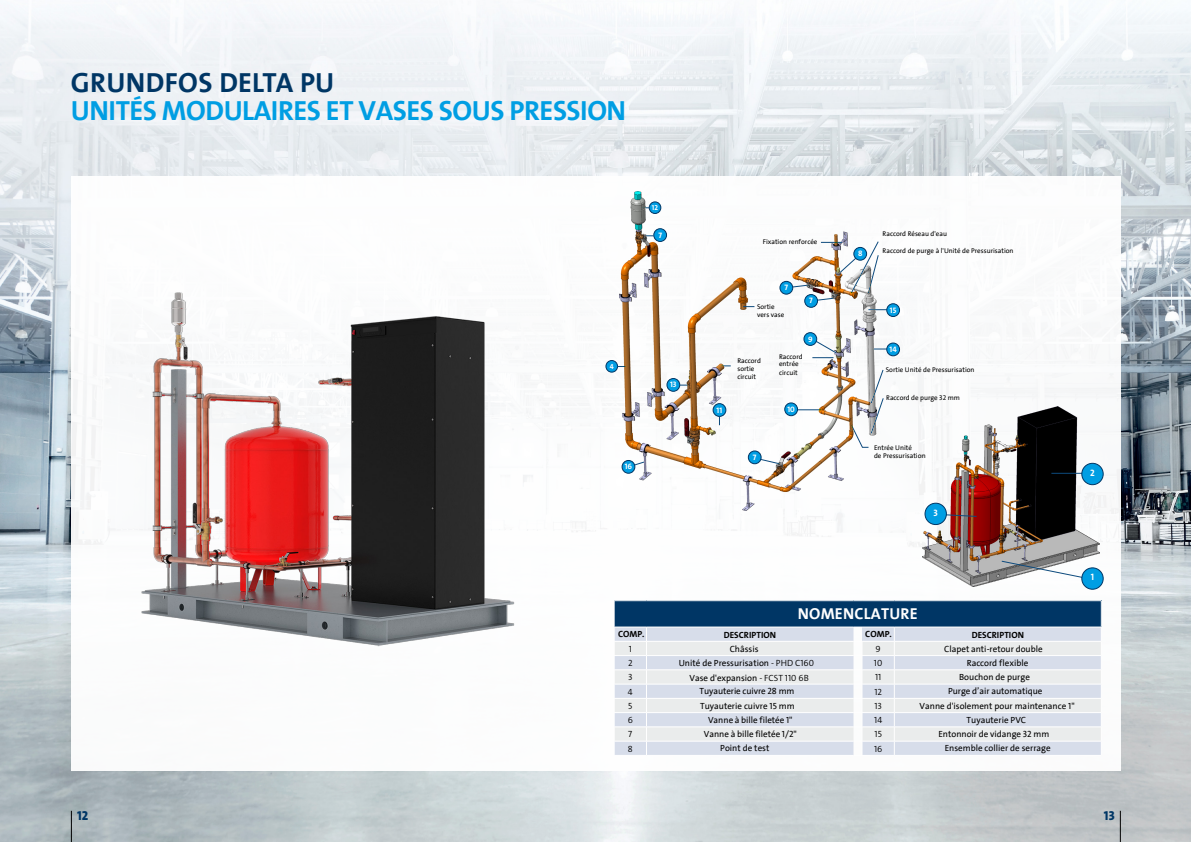
<style>
.page{position:relative;width:1191px;height:842px;background:#fff}
.page>*{position:absolute;margin:0;border:0;box-sizing:border-box;transform-origin:0 0}
.t1{font:700 28px "Grundfos The Sans V2";letter-spacing:-.015em;color:#009ee3}
.t2{font:700 28px "Grundfos The Sans V2";letter-spacing:.015em;color:#003665}
.t3{font:700 16px "Grundfos The Sans V2";letter-spacing:.015em;color:#fff}
.t4{font:13px "Grundfos The Sans V2 OT 8 XB";color:#003665}
.t5{font:9.3px "Grundfos The Sans V2 OT 7 B";color:#fff}
.t6{font:9px "Grundfos The Sans V2";color:#000}
.t7{font:9px "Grundfos The Sans V2";color:#000}
.t8{font:9px "Grundfos The Sans V2 OT 4 SL";color:#000}
.t9{font:9px "Grundfos The Sans V2 OT 7 B";color:#000}
.t10{font:700 9px "Grundfos The Sans V2";color:#000}
.t11{font:7.9px "Grundfos The Sans V2 OT 7 B";color:#fff}
.t12{font:7.2px "Grundfos The Sans V2 OT 7 B";color:#fff}
.t13{font:6.9px/8.3px "Grundfos The Sans V2";color:#000}
.t14{font:6.9px/8.1px "Grundfos The Sans V2";color:#000}
.s1{font-style:inherit}
.s2{font-family:"Grundfos The Sans V2 OT 4 SL"}
</style>
<div class="page">
<img style="left:0;top:5px;width:1191px;height:837px">
<div style="left:71px;top:176px;width:1049px;height:595px;background:#fff"></div>
<hr style="left:71px;top:811px;width:1px;height:31px;background:#000">
<hr style="left:1120px;top:811px;width:1px;height:31px;background:#000">
<img style="left:108px;top:292px;width:431px;height:355px">
<div style="left:606px;top:360px;width:11px;height:12px;background:#009ee3;border-radius:50%"></div>
<div style="left:606px;top:360px;width:12px;height:12px;border:1px solid #003665;border-radius:50%"></div>
<div style="left:886px;top:343px;width:13px;height:13px;background:#009ee3;border-radius:50%"></div>
<div style="left:886px;top:343px;width:13px;height:13px;border:1px solid #003665;border-radius:50%"></div>
<div style="left:886px;top:304px;width:13px;height:12px;background:#009ee3;border-radius:50%"></div>
<div style="left:886px;top:304px;width:13px;height:13px;border:1px solid #003665;border-radius:50%"></div>
<svg style="left:877px;top:369px;width:6px;height:49px"></svg>
<img style="left:619px;top:191px;width:258px;height:319px">
<div style="left:784px;top:403px;width:13px;height:13px;background:#009ee3;border-radius:50%"></div>
<div style="left:784px;top:403px;width:13px;height:13px;border:1px solid #003665;border-radius:50%"></div>
<img style="left:922px;top:407px;width:177px;height:179px">
<hr style="left:1051px;top:473px;width:34px;height:1px;background:#0d4a7d">
<div style="left:1081px;top:463px;width:22px;height:22px;background:#009ee3;border-radius:50%"></div>
<div style="left:1081px;top:463px;width:22px;height:22px;border:1px solid #003665;border-radius:50%"></div>
<svg style="left:1001px;top:561px;width:84px;height:17px"></svg>
<div style="left:1081px;top:568px;width:22px;height:21px;background:#009ee3;border-radius:50%"></div>
<div style="left:1081px;top:568px;width:22px;height:21px;border:1px solid #003665;border-radius:50%"></div>
<svg style="left:946px;top:514px;width:31px;height:3px"></svg>
<div style="left:925px;top:503px;width:21px;height:22px;background:#009ee3;border-radius:50%"></div>
<div style="left:924px;top:503px;width:22px;height:22px;border:1px solid #003665;border-radius:50%"></div>
<div style="left:614px;top:601px;width:487px;height:26px;background:#003665"></div>
<div style="left:615px;top:628px;width:486px;height:127px;background:#d7ddea"></div>
<svg style="left:615px;top:642px;width:486px;height:99px;background:#e2e6eb"></svg>
<hr style="left:614px;top:641px;width:32px;height:1px;background:#fff">
<hr style="left:646px;top:641px;width:207px;height:1px;background:#fff">
<hr style="left:862px;top:641px;width:32px;height:1px;background:#fff">
<hr style="left:894px;top:641px;width:207px;height:1px;background:#fff">
<hr style="left:614px;top:655px;width:32px;height:1px;background:#fff">
<hr style="left:646px;top:655px;width:207px;height:1px;background:#fff">
<hr style="left:862px;top:655px;width:32px;height:1px;background:#fff">
<hr style="left:894px;top:655px;width:207px;height:1px;background:#fff">
<hr style="left:614px;top:670px;width:32px;height:1px;background:#fff">
<hr style="left:646px;top:670px;width:207px;height:1px;background:#fff">
<hr style="left:862px;top:670px;width:32px;height:1px;background:#fff">
<hr style="left:894px;top:670px;width:207px;height:1px;background:#fff">
<hr style="left:614px;top:684px;width:32px;height:1px;background:#fff">
<hr style="left:646px;top:684px;width:207px;height:1px;background:#fff">
<hr style="left:862px;top:684px;width:32px;height:1px;background:#fff">
<hr style="left:894px;top:684px;width:207px;height:1px;background:#fff">
<hr style="left:614px;top:698px;width:32px;height:1px;background:#fff">
<hr style="left:646px;top:698px;width:207px;height:1px;background:#fff">
<hr style="left:862px;top:698px;width:32px;height:1px;background:#fff">
<hr style="left:894px;top:698px;width:207px;height:1px;background:#fff">
<hr style="left:614px;top:712px;width:32px;height:1px;background:#fff">
<hr style="left:646px;top:712px;width:207px;height:1px;background:#fff">
<hr style="left:862px;top:712px;width:32px;height:1px;background:#fff">
<hr style="left:894px;top:712px;width:207px;height:1px;background:#fff">
<hr style="left:614px;top:727px;width:32px;height:1px;background:#fff">
<hr style="left:646px;top:727px;width:207px;height:1px;background:#fff">
<hr style="left:862px;top:727px;width:32px;height:1px;background:#fff">
<hr style="left:894px;top:727px;width:207px;height:1px;background:#fff">
<hr style="left:614px;top:741px;width:32px;height:1px;background:#fff">
<svg style="left:614px;top:601px;width:1px;height:154px"></svg>
<hr style="left:646px;top:741px;width:207px;height:1px;background:#fff">
<svg style="left:646px;top:628px;width:1px;height:127px"></svg>
<hr style="left:862px;top:741px;width:32px;height:1px;background:#fff">
<hr style="left:894px;top:741px;width:207px;height:1px;background:#fff">
<svg style="left:894px;top:628px;width:1px;height:127px"></svg>
<svg style="left:1101px;top:601px;width:1px;height:26px"></svg>
<svg style="left:853px;top:641px;width:9px;height:114px"></svg>
<h1 class="t2" style="left:71px;top:64px;width:265px">GRUNDFOS DELTA PU</h1>
<h1 class="t1" style="left:71px;top:92px;width:557px">UNITÉS MODULAIRES ET VASES SOUS PRESSION</h1>
<p class="t12" style="left:652px;top:203px;width:8px">12</p>
<p class="t11" style="left:658px;top:230px;width:5px">7</p>
<p class="t12" style="left:610px;top:362px;width:5px">4</p>
<p class="t11" style="left:625px;top:462px;width:9px">16</p>
<p class="t11" style="left:670px;top:380px;width:8px">13</p>
<p class="t14" style="left:762px;top:237px;width:56px">Fixation renforcée</p>
<p class="t11" style="left:716px;top:405px;width:7px">11</p>
<p class="t11" style="left:784px;top:283px;width:5px">7</p>
<p class="t14" style="left:757px;top:303px;width:29px">Sortie vers vase</p>
<p class="t11" style="left:809px;top:296px;width:5px">7</p>
<p class="t11" style="left:808px;top:334px;width:6px">9</p>
<p class="t14" style="left:737px;top:357px;width:25px">Raccord sortie circuit</p>
<p class="t14" style="left:779px;top:352px;width:25px">Raccord entrée circuit</p>
<p class="t11" style="left:787px;top:404px;width:9px">10</p>
<p class="t11" style="left:753px;top:452px;width:5px">7</p>
<p class="t11" style="left:858px;top:249px;width:6px">8</p>
<p class="t13" style="left:882px;top:230px;width:66px"><span class="s1">Raccord</span> Réseau d'eau</p>
<p class="t13" style="left:882px;top:246px;width:133px"><span class="s1">Raccord de purge</span> à l'Unité de Pressurisation</p>
<p class="t11" style="left:890px;top:305px;width:8px">15</p>
<p class="t11" style="left:889px;top:344px;width:9px">14</p>
<p class="t13" style="left:886px;top:365px;width:90px"><span class="s1">Sortie</span> Unité de Pressurisation</p>
<p class="t14" style="left:886px;top:394px;width:75px">Raccord de purge 32 mm</p>
<p class="t13" style="left:874px;top:444px;width:53px"><span class="s1">Entrée</span> Unité<br>de Pressurisation</p>
<p class="t5" style="left:933px;top:507px;width:6px">3</p>
<p class="t5" style="left:1090px;top:467px;width:6px">2</p>
<h2 class="t3" style="left:798px;top:603px;width:121px">NOMENCLATURE</h2>
<p class="t10" style="left:618px;top:628px;width:28px">COMP.</p>
<p class="t9" style="left:724px;top:629px;width:54px">DESCRIPTION</p>
<p class="t10" style="left:865px;top:628px;width:28px">COMP.</p>
<p class="t9" style="left:971px;top:629px;width:54px">DESCRIPTION</p>
<p class="t8" style="left:629px;top:643px;width:5px">1</p>
<p class="t6" style="left:729px;top:643px;width:30px">Châssis</p>
<p class="t8" style="left:875px;top:643px;width:7px">9</p>
<p class="t6" style="left:944px;top:643px;width:100px">Clapet anti-retour double</p>
<p class="t8" style="left:628px;top:657px;width:6px">2</p>
<p class="t7" style="left:678px;top:657px;width:137px"><span class="s1">Unité</span> de Pressurisation <span class="s2">- PHD C160</span></p>
<p class="t8" style="left:874px;top:657px;width:10px">10</p>
<p class="t6" style="left:966px;top:657px;width:63px">Raccord flexible</p>
<p class="t8" style="left:628px;top:671px;width:6px">3</p>
<p class="t7" style="left:689px;top:672px;width:121px"><span class="s1">Vase</span> d'expansion <span class="s2">- FCST 110 6B</span></p>
<p class="t8" style="left:875px;top:671px;width:8px">11</p>
<p class="t6" style="left:959px;top:671px;width:72px">Bouchon de purge</p>
<p class="t8" style="left:628px;top:686px;width:6px">4</p>
<p class="t6" style="left:699px;top:686px;width:96px">Tuyauterie cuivre 28 mm</p>
<p class="t8" style="left:874px;top:686px;width:9px">12</p>
<p class="t6" style="left:948px;top:686px;width:96px">Purge d’air automatique</p>
<p class="t8" style="left:628px;top:700px;width:6px">5</p>
<p class="t6" style="left:700px;top:700px;width:96px">Tuyauterie cuivre 15 mm</p>
<p class="t8" style="left:874px;top:700px;width:9px">13</p>
<p class="t7" style="left:919px;top:700px;width:157px"><span class="s1">Vanne</span> d'isolement pour maintenance <span class="s1">1"</span></p>
<p class="t8" style="left:628px;top:714px;width:7px">6</p>
<p class="t6" style="left:708px;top:714px;width:86px"><span class="s1">Vanne</span> à bille fileté<span class="s1">e</span> 1"</p>
<p class="t8" style="left:874px;top:714px;width:10px">14</p>
<p class="t6" style="left:966px;top:714px;width:61px">Tuyauterie PVC</p>
<p class="t8" style="left:628px;top:728px;width:6px">7</p>
<p class="t6" style="left:704px;top:728px;width:94px"><span class="s1">Vanne</span> à bille fileté<span class="s1">e</span> 1/2"</p>
<p class="t8" style="left:874px;top:728px;width:9px">15</p>
<p class="t7" style="left:938px;top:728px;width:112px">Entonnoir de vidange <span class="s1">32 mm</span></p>
<p class="t8" style="left:628px;top:743px;width:6px">8</p>
<p class="t6" style="left:720px;top:743px;width:51px">Point <span class="s1">de</span> test</p>
<p class="t8" style="left:874px;top:743px;width:10px">16</p>
<p class="t6" style="left:944px;top:743px;width:107px">Ensemble collier de serrage</p>
<p class="t5" style="left:1090px;top:571px;width:5px">1</p>
<h3 class="t4" style="left:77px;top:807px;width:13px">12</h3>
<h3 class="t4" style="left:1104px;top:807px;width:12px">13</h3>
</div>
